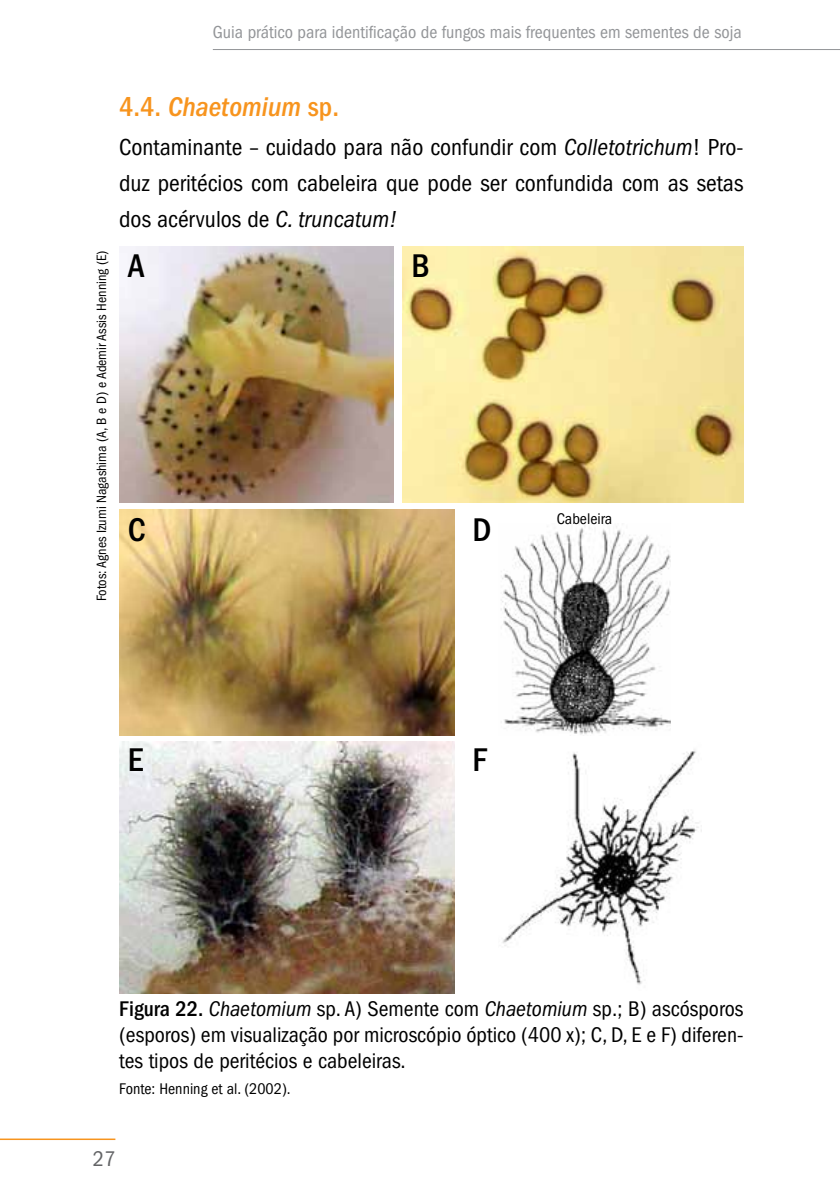
<style>
.page{position:relative;width:840px;height:1191px;background:#fff}
.page>*{position:absolute;margin:0;border:0;box-sizing:border-box;transform-origin:0 0}
.t1{font:500 condensed 34px "ITC Franklin Gothic Std";color:#000}
.t2{font:italic 500 condensed 28px "ITC Franklin Gothic Std";color:#f7941e}
.t3{font:condensed 24px/36px "ITC Franklin Gothic Std";color:#000;text-align:justify}
.t4{font:condensed 22px/26px "ITC Franklin Gothic Std";color:#000;text-align:justify}
.t5{font:condensed 22px "ITC Franklin Gothic Std";color:#636466}
.t6{font:condensed 18px "ITC Franklin Gothic Std";color:#939598}
.t7{font:condensed 16px "ITC Franklin Gothic Std";color:#000}
.t8{font:condensed 14px "ITC Franklin Gothic Std";color:#000}
.s1{font-style:normal}
.s2{font-style:italic}
.s3{font-weight:500}
</style>
<div class="page">
<hr style="left:213px;top:49px;width:626px;height:1px;background:#939598">
<hr style="left:0;top:1138px;width:115px;height:2px;background:#f7941e">
<img style="left:403px;top:247px;width:340px;height:255px">
<img style="left:502px;top:749px;width:197px;height:236px">
<img style="left:119px;top:247px;width:274px;height:255px">
<img style="left:119px;top:509px;width:335px;height:227px">
<img style="left:119px;top:741px;width:335px;height:252px">
<img style="left:501px;top:523px;width:169px;height:212px">
<p class="t6" style="left:213px;top:22px;width:530px">Guia prático para identificação de fungos mais frequentes em sementes de soja</p>
<p class="t8" style="left:93px;top:601px;width:353px;rotate:-90deg">Fotos: Agnes Izumi Nagashima (A, B e D) e Ademir Assis Henning (E)</p>
<p class="t2" style="left:119px;top:91px;width:221px"><span class="s1">4.4.</span> Chaetomium <span class="s1">sp.</span></p>
<p class="t3" style="left:119px;top:129px;width:625px">Contaminante – cuidado para não confundir com <span class="s2">Colletotrichum</span>! Pro&shy;duz peritécios com cabeleira que pode ser confundida com as setas dos acérvulos de <span class="s2">C. truncatum!</span></p>
<h1 class="t1" style="left:128px;top:246px;width:18px">A</h1>
<h1 class="t1" style="left:128px;top:510px;width:19px">C</h1>
<h1 class="t1" style="left:411px;top:246px;width:20px">B</h1>
<h1 class="t1" style="left:472px;top:510px;width:21px">D</h1>
<p class="t7" style="left:556px;top:509px;width:57px">Cabeleira</p>
<h1 class="t1" style="left:128px;top:740px;width:17px">E</h1>
<h1 class="t1" style="left:472px;top:740px;width:16px">F</h1>
<p class="t4" style="left:119px;top:996px;width:625px"><span class="s3">Figura 22.</span> <span class="s2">Chaetomium</span> sp. A) Semente com <span class="s2">Chaetomium</span> sp.; B) ascósporos (esporos) em visualização por microscópio óptico (400 x); C, D, E e F) diferen&shy;tes tipos de peritécios e cabeleiras.</p>
<p class="t7" style="left:119px;top:1079px;width:173px">Fonte: Henning et al. (2002).</p>
<p class="t5" style="left:93px;top:1146px;width:24px">27</p>
</div>
